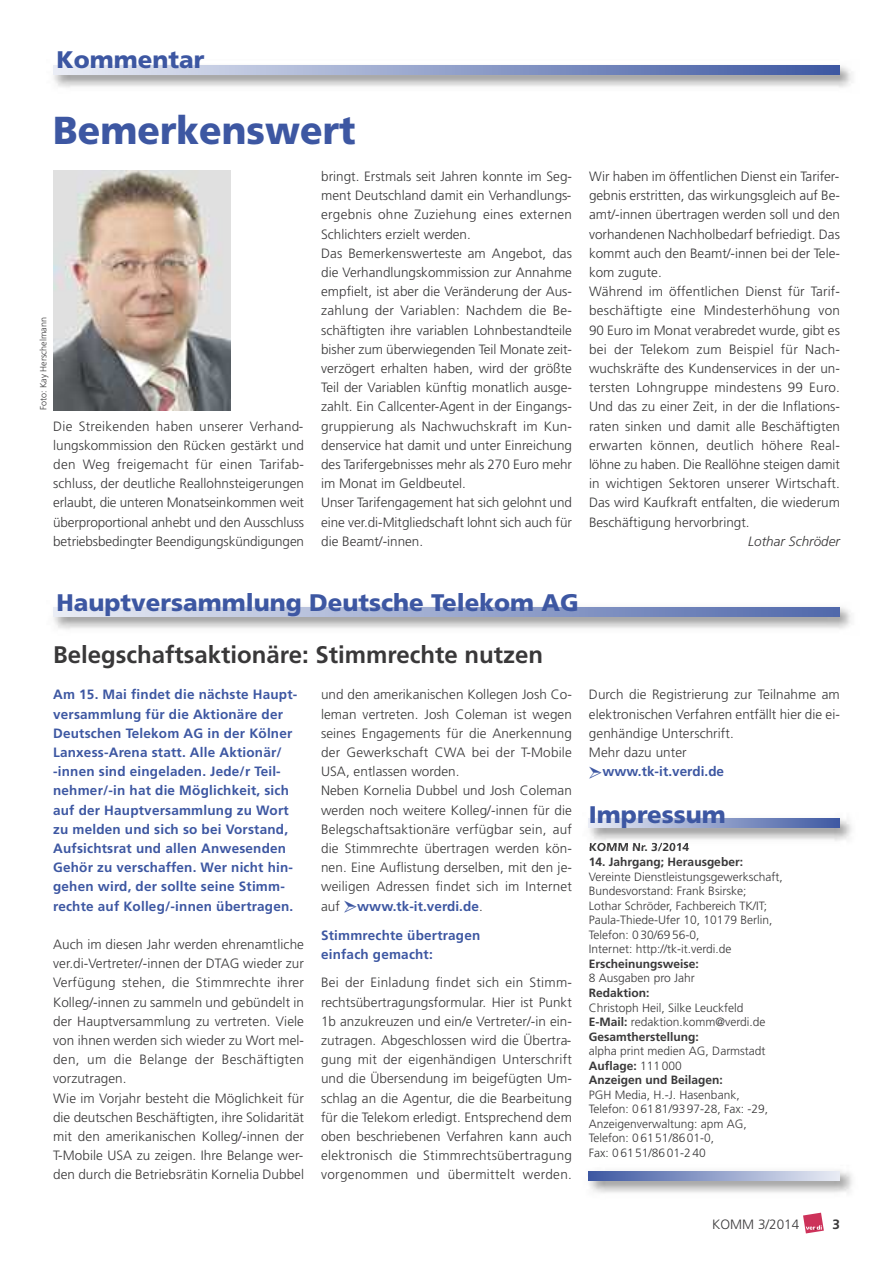
<style>
.page{position:relative;width:893px;height:1263px;background:#fff}
.page>*{position:absolute;margin:0;border:0;box-sizing:border-box;transform-origin:0 0}
.t1{font:900 39px "Frutiger";color:#3d57a2;scale:.95 1}
.t2{font:900 24px "Frutiger";color:#3d57a2}
.t3{font:700 24px "Frutiger";color:#393839}
.t4{font:300 13.5px/19.2px "Frutiger";letter-spacing:.005em;color:#393839}
.t5{font:700 13.5px/19.2px "Frutiger";letter-spacing:.015em;color:#3d57a2}
.t6{font:italic 300 13.5px "Frutiger";color:#393839}
.t7{font:700 13.5px "Frutiger";color:#393839}
.t8{font:300 12px/14.5px "Frutiger";color:#393839}
.t9{font:700 12px "Frutiger";color:#393839}
.t10{font:300 9px "Frutiger";color:#393839}
.s1{color:#3d57a2}
.s2{font-weight:700;color:#3d57a2}
.s3{font-weight:700}
</style>
<div class="page">
<img style="left:53px;top:607px;width:798px;height:23px">
<svg style="left:53px;top:607px;width:787px;height:9px;background:#9daacf"></svg>
<svg style="left:803px;top:1213px;width:21px;height:20px"></svg>
<img style="left:54px;top:170px;width:176px;height:240px">
<img style="left:588px;top:818px;width:264px;height:23px">
<img style="left:590px;top:843px;width:98px;height:4px">
<svg style="left:589px;top:819px;width:251px;height:9px;background:#93a2cb"></svg>
<img style="left:588px;top:1170px;width:264px;height:23px">
<svg style="left:589px;top:1171px;width:251px;height:9px;background:#93a1cb"></svg>
<img style="left:53px;top:65px;width:799px;height:23px">
<svg style="left:53px;top:66px;width:787px;height:8px;background:#93a2cb"></svg>
<h2 class="t2" style="left:56px;top:50px;width:150px">Kommentar</h2>
<h1 class="t1" style="left:53px;top:115px;width:320px">Bemerkenswert</h1>
<p class="t10" style="left:40px;top:410px;width:95px;rotate:-90deg">Foto: Kay Herschelmann</p>
<p class="t4" style="left:53px;top:417px;width:252px;text-align:justify">Die Streikenden haben unserer Verhand&shy;lungskommission den Rücken gestärkt und den Weg freigemacht für einen Tarifab&shy;schluss, der deutliche Reallohnsteigerungen erlaubt, die unteren Monatseinkommen weit überproportional anhebt und den Ausschluss betriebsbedingter Beendigungskündigungen</p>
<p class="t4" style="left:321px;top:168px;width:252px">bringt. Erstmals seit Jahren konnte im Seg&shy;ment Deutschland damit ein Verhandlungs&shy;ergebnis ohne Zuziehung eines externen Schlichters erzielt werden.<br>Das Bemerkenswerteste am Angebot, das die Verhandlungskommission zur Annahme empfielt, ist aber die Veränderung der Aus&shy;zahlung der Variablen: Nachdem die Be&shy;schäftigten ihre variablen Lohnbestandteile bisher zum überwiegenden Teil Monate zeit&shy;verzögert erhalten haben, wird der größte Teil der Variablen künftig monatlich ausge&shy;zahlt. Ein Callcenter-Agent in der Eingangs&shy;gruppierung als Nachwuchskraft im Kun&shy;denservice hat damit und unter Einreichung des Tarifergebnisses mehr als 270 Euro mehr im Monat im Geldbeutel.<br>Unser Tarifengagement hat sich gelohnt und eine ver.di-Mitgliedschaft lohnt sich auch für die Beamt/-innen.</p>
<p class="t4" style="left:589px;top:168px;width:252px">Wir haben im öffentlichen Dienst ein Tarifer&shy;gebnis erstritten, das wirkungsgleich auf Be&shy;amt/-innen übertragen werden soll und den vorhandenen Nachholbedarf befriedigt. Das kommt auch den Beamt/-innen bei der Tele&shy;kom zugute.<br>Während im öffentlichen Dienst für Tarif&shy;beschäftigte eine Mindesterhöhung von 90 Euro im Monat verabredet wurde, gibt es bei der Telekom zum Beispiel für Nach&shy;wuchskräfte des Kundenservices in der un&shy;tersten Lohngruppe mindestens 99 Euro.<br>Und das zu einer Zeit, in der die Inflations&shy;raten sinken und damit alle Beschäftigten erwarten können, deutlich höhere Real&shy;löhne zu haben. Die Reallöhne steigen damit in wichtigen Sektoren unserer Wirtschaft.<br>Das wird Kaufkraft entfalten, die wiederum Beschäftigung hervorbringt.</p>
<p class="t6" style="left:748px;top:536px;width:93px">Lothar Schröder</p>
<h2 class="t2" style="left:56px;top:593px;width:524px">Hauptversammlung Deutsche Telekom AG</h2>
<h2 class="t3" style="left:53px;top:645px;width:491px">Belegschaftsaktionäre: Stimmrechte nutzen</h2>
<p class="t5" style="left:53px;top:686px;width:246px">Am 15. Mai findet die nächste Haupt&shy;versammlung für die Aktionäre der Deutschen Telekom AG in der Kölner Lanxess-Arena statt. Alle Aktionär/ -innen sind eingeladen. Jede/r Teil&shy;nehmer/-in hat die Möglichkeit, sich auf der Hauptversammlung zu Wort zu melden und sich so bei Vorstand, Aufsichtsrat und allen Anwesenden Gehör zu verschaffen. Wer nicht hin&shy;gehen wird, der sollte seine Stimm&shy;rechte auf Kolleg/-innen übertragen.</p>
<p class="t4" style="left:53px;top:936px;width:252px">Auch im diesen Jahr werden ehrenamtliche ver.di-Vertreter/-innen der DTAG wieder zur Verfügung stehen, die Stimmrechte ihrer Kolleg/-innen zu sammeln und gebündelt in der Hauptversammlung zu vertreten. Viele von ihnen werden sich wieder zu Wort mel&shy;den, um die Belange der Beschäftigten vorzutragen.<br>Wie im Vorjahr besteht die Möglichkeit für die deutschen Beschäftigten, ihre Solidarität mit den amerikanischen Kolleg/-innen der T-Mobile USA zu zeigen. Ihre Belange wer&shy;den durch die Betriebsrätin Kornelia Dubbel</p>
<p class="t4" style="left:321px;top:686px;width:252px">und den amerikanischen Kollegen Josh Co&shy;leman vertreten. Josh Coleman ist wegen seines Engagements für die Anerkennung der Gewerkschaft CWA bei der T-Mobile USA, entlassen worden.<br>Neben Kornelia Dubbel und Josh Coleman werden noch weitere Kolleg/-innen für die Belegschaftsaktionäre verfügbar sein, auf die Stimmrechte übertragen werden kön&shy;nen. Eine Auflistung derselben, mit den je&shy;weiligen Adressen findet sich im Internet auf <span class="s1">➣</span><span class="s2">www.tk-it.verdi.de</span>.</p>
<p class="t5" style="left:321px;top:927px;width:161px">Stimmrechte übertragen einfach gemacht:</p>
<p class="t4" style="left:321px;top:974px;width:252px;text-align:justify">Bei der Einladung findet sich ein Stimm&shy;rechtsübertragungsformular. Hier ist Punkt 1b anzukreuzen und ein/e Vertreter/-in ein&shy;zutragen. Abgeschlossen wird die Übertra&shy;gung mit der eigenhändigen Unterschrift und die Übersendung im beigefügten Um&shy;schlag an die Agentur, die die Bearbeitung für die Telekom erledigt. Entsprechend dem oben beschriebenen Verfahren kann auch elektronisch die Stimmrechtsübertragung vorgenommen und übermittelt werden.</p>
<p class="t4" style="left:589px;top:686px;width:252px">Durch die Registrierung zur Teilnahme am elektronischen Verfahren entfällt hier die ei&shy;genhändige Unterschrift.<br>Mehr dazu unter<br><span class="s1">➣</span><span class="s2">www.tk-it.verdi.de</span></p>
<h2 class="t2" style="left:589px;top:805px;width:138px">Impressum</h2>
<p class="t9" style="left:589px;top:842px;width:102px">KOMM Nr. 3/2014</p>
<p class="t9" style="left:589px;top:857px;width:156px">14. Jahrgang; Herausgeber:</p>
<p class="t8" style="left:589px;top:870px;width:195px">Vereinte Dienstleistungsgewerkschaft, Bundesvorstand: Frank Bsirske;<br>Lothar Schröder, Fachbereich TK/IT; Paula-Thiede-Ufer 10, 10179 Berlin, Telefon: 030/6956-0,<br>Internet: http://tk-it.verdi.de</p>
<p class="t9" style="left:589px;top:959px;width:112px">Erscheinungsweise:</p>
<p class="t8" style="left:589px;top:972px;width:107px">8 Ausgaben pro Jahr</p>
<p class="t9" style="left:589px;top:988px;width:62px">Redaktion:</p>
<p class="t8" style="left:589px;top:1001px;width:178px">Christoph Heil, Silke Leuckfeld<br><span class="s3">E-Mail:</span> redaktion.komm@verdi.de<br><span class="s3">Gesamtherstellung:</span></p>
<p class="t8" style="left:589px;top:1045px;width:178px">alpha print medien AG, Darmstadt<br><span class="s3">Auflage:</span> 111000<br><span class="s3">Anzeigen und Beilagen:</span></p>
<p class="t8" style="left:589px;top:1088px;width:181px">PGH Media, H.-J. Hasenbank,<br>Telefon: 06181/9397-28, Fax: -29,<br>Anzeigenverwaltung: apm AG,<br>Telefon: 06151/8601-0,<br>Fax: 06151/8601-240</p>
<p class="t4" style="left:712px;top:1216px;width:89px">KOMM 3/2014</p>
<p class="t7" style="left:832px;top:1219px;width:9px">3</p>
</div>
